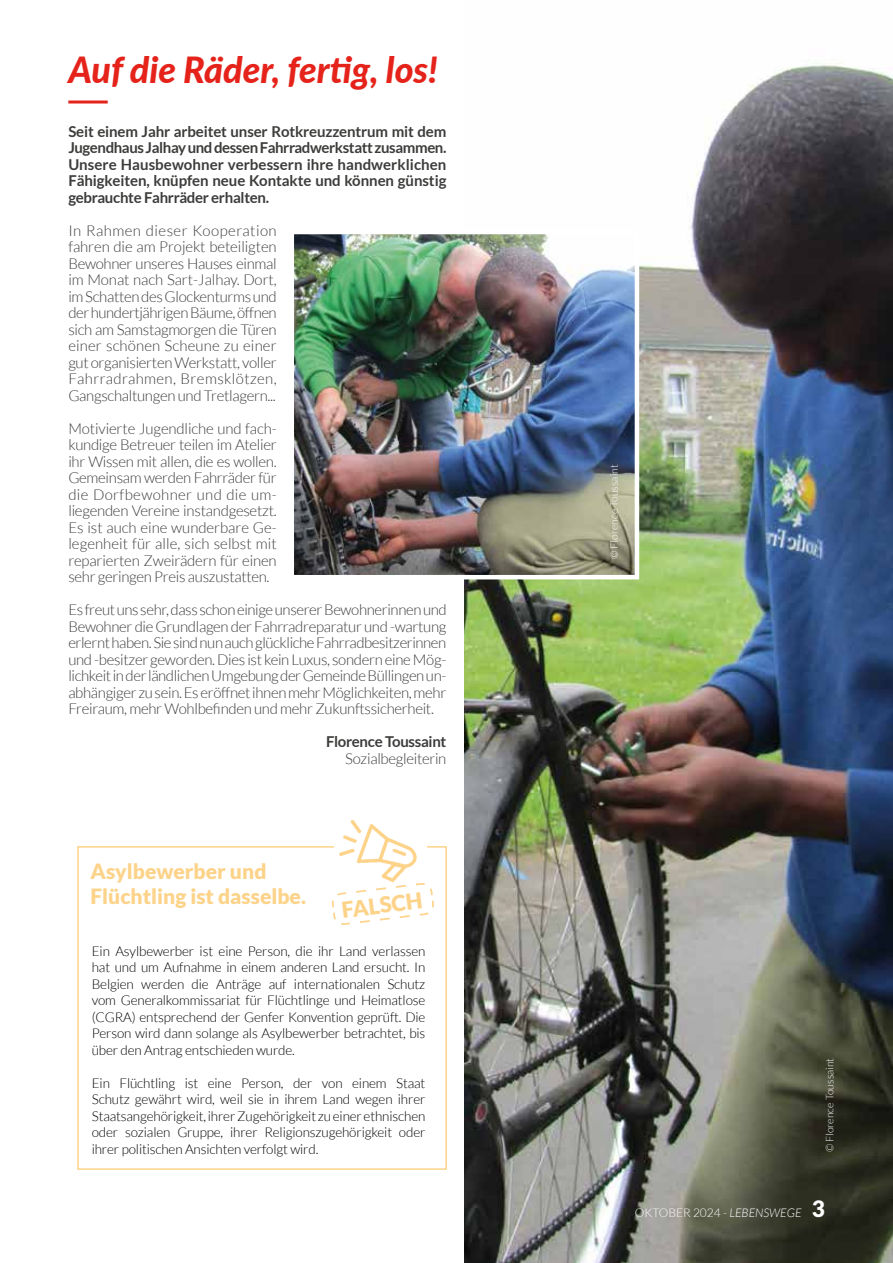
<style>
.page{position:relative;width:893px;height:1263px;background:#fff}
.page>*{position:absolute;margin:0;border:0;box-sizing:border-box;transform-origin:0 0}
.t1{font:italic 800 36px "Lato";color:#e5231b}
.t2{font:900 21.9px "Lato";color:#fdd38a}
.t3{font:900 21px/25.2px "Lato";color:#fdd38a}
.t4{font:300 15px/16.5px "Lato";letter-spacing:-.02em;color:#3c3c3b;text-align:justify}
.t5{font:700 15px/16.5px "Lato";letter-spacing:-.02em;color:#3c3c3b;text-align:justify}
.t6{font:300 13.5px/16.5px "Lato";letter-spacing:-.01em;color:#000;text-align:justify}
.t7{font:300 12px "Lato";color:#fff}
.t8{font:300 10.5px "Lato";color:#fff}
.s1{font-style:italic}
.s2{font-weight:900;font-size:22.5px}
</style>
<div class="page">
<img style="left:464px;top:63px;width:429px;height:1200px">
<hr style="left:68px;top:101px;width:40px;height:3px;background:#e5231b">
<div style="left:77px;top:846px;width:370px;height:324px;background:#fff;border:2px solid #fdd38a"></div>
<img style="left:330px;top:820px;width:107px;height:63px">
<svg style="left:332px;top:883px;width:102px;height:42px"></svg>
<img style="left:295px;top:235px;width:339px;height:339px">
<div style="left:290px;top:230px;width:349px;height:349px;border:4px solid #fff"></div>
<h1 class="t1" style="left:68px;top:43px;width:371px">Auf die Räder, fertig, los!</h1>
<p class="t5" style="left:68px;top:123px;width:380px">Seit einem Jahr arbeitet unser Rotkreuzzentrum mit dem Jugendhaus Jalhay und dessen Fahrradwerkstatt zusammen.<br>Unsere Hausbewohner verbessern ihre handwerklichen Fähigkeiten, knüpfen neue Kontakte und können günstig gebrauchte Fahrräder erhalten.</p>
<p class="t4" style="left:68px;top:222px;width:210px">In Rahmen dieser Kooperation fahren die am Projekt beteiligten Bewohner unseres Hauses einmal im Monat nach Sart-Jalhay. Dort, im Schatten des Glockenturms und der hundertjährigen Bäume, öffnen sich am Samstagmorgen die Türen einer schönen Scheune zu einer gut organisierten Werkstatt, voller Fahrradrahmen, Bremsklötzen, Gangschaltungen und Tretlagern...</p>
<p class="t4" style="left:68px;top:420px;width:210px">Motivierte Jugendliche und fach&shy;kundige Betreuer teilen im Atelier ihr Wissen mit allen, die es wollen.<br>Gemeinsam werden Fahrräder für die Dorfbewohner und die um&shy;liegenden Vereine instandgesetzt.<br>Es ist auch eine wunderbare Ge&shy;legenheit für alle, sich selbst mit reparierten Zweirädern für einen sehr geringen Preis auszustatten.</p>
<p class="t4" style="left:68px;top:601px;width:380px">Es freut uns sehr, dass schon einige unserer Bewohnerinnen und Bewohner die Grundlagen der Fahrradreparatur und -wartung erlernt haben. Sie sind nun auch glückliche Fahrradbesitzerinnen und -besitzer geworden. Dies ist kein Luxus, sondern eine Mög&shy;lichkeit in der ländlichen Umgebung der Gemeinde Büllingen un&shy;abhängiger zu sein. Es eröffnet ihnen mehr Möglichkeiten, mehr Freiraum, mehr Wohlbefinden und mehr Zukunftssicherheit.</p>
<p class="t5" style="left:326px;top:733px;width:122px">Florence Toussaint</p>
<p class="t4" style="left:345px;top:750px;width:103px">Sozialbegleiterin</p>
<h3 class="t3" style="left:91px;top:858px;width:217px">Asylbewerber und<br>Flüchtling ist dasselbe.</h3>
<p class="t6" style="left:92px;top:943px;width:335px">Ein Asylbewerber ist eine Person, die ihr Land verlassen hat und um Aufnahme in einem anderen Land ersucht. In Belgien werden die Anträge auf internationalen Schutz vom Generalkommissariat für Flüchtlinge und Heimatlose (CGRA) entsprechend der Genfer Konvention geprüft. Die Person wird dann solange als Asylbewerber betrachtet, bis über den Antrag entschieden wurde.</p>
<p class="t6" style="left:92px;top:1075px;width:335px">Ein Flüchtling ist eine Person, der von einem Staat Schutz gewährt wird, weil sie in ihrem Land wegen ihrer Staatsangehörigkeit, ihrer Zugehörigkeit zu einer ethnischen oder sozialen Gruppe, ihrer Religionszugehörigkeit oder ihrer politischen Ansichten verfolgt wird.</p>
<h2 class="t2" style="left:340px;top:897px;width:82px;rotate:-7deg">FALSCH</h2>
<p class="t8" style="left:609px;top:559px;width:96px;rotate:-90deg">© Florence Toussaint</p>
<p class="t8" style="left:824px;top:1152px;width:96px;rotate:-90deg">© Florence Toussaint</p>
<p class="t7" style="left:635px;top:1206px;width:191px">OKTOBER 2024 - <span class="s1">LEBENSWEGE</span> <span class="s2">3</span></p>
</div>
